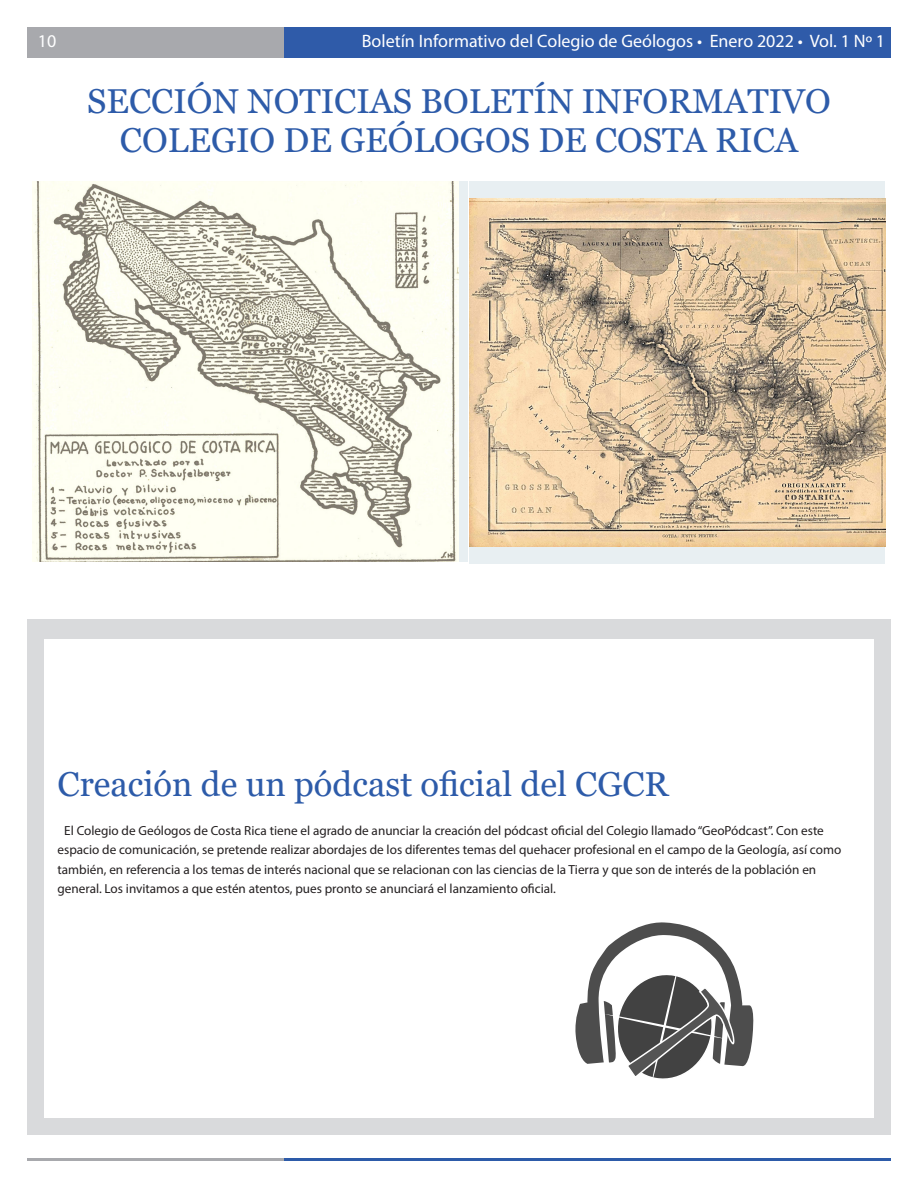
<style>
.page{position:relative;width:918px;height:1188px;background:#fff}
.page>*{position:absolute;margin:0;border:0;box-sizing:border-box;transform-origin:0 0}
.Title_Medium{font:34.5px/39px "Georgia";color:#2d5ba9;text-align:center}
.t1{font:18px "Myriad Pro";color:#fff}
.Normal_body_text{font:13.2px/19.5px "Myriad Pro";color:#231f20}
</style>
<div class="page">
<div style="left:284px;top:27px;width:607px;height:30px;background:#2f5ba9"></div>
<div style="left:27px;top:27px;width:257px;height:30px;background:#a8a9ad"></div>
<hr style="left:284px;top:1158px;width:607px;height:3px;background:#2d5ba9">
<hr style="left:27px;top:1158px;width:257px;height:3px;background:#a8a9ad">
<div style="left:27px;top:620px;width:864px;height:515px;background:#d9dadc"></div>
<div style="left:44px;top:640px;width:830px;height:478px;background:#fff"></div>
<svg style="left:575px;top:922px;width:179px;height:157px"></svg>
<div style="left:33px;top:181px;width:435px;height:381px;background:#e8eff2"></div>
<img style="left:33px;top:181px;width:426px;height:381px">
<div style="left:469px;top:181px;width:416px;height:382px;background:#e8eff2"></div>
<img style="left:469px;top:198px;width:416px;height:348px">
<h2 class="t1" style="left:38px;top:30px;width:20px">10</h2>
<h2 class="t1" style="left:362px;top:30px;width:525px">Boletín Informativo del Colegio de Geólogos • Enero 2022 • Vol. 1 Nº 1</h2>
<p class="Title_Medium" style="left:87px;top:83px;width:745px">SECCIÓN NOTICIAS BOLETÍN INFORMATIVO<br>COLEGIO DE GEÓLOGOS DE COSTA RICA</p>
<p class="Title_Medium" style="left:58px;top:765px;width:613px">Creación de un pódcast oficial del CGCR</p>
<p class="Normal_body_text" style="left:58px;top:820px;width:785px;text-indent:7px">El Colegio de Geólogos de Costa Rica tiene el agrado de anunciar la creación del pódcast oficial del Colegio llamado “GeoPódcast”. Con este espacio de comunicación, se pretende realizar abordajes de los diferentes temas del quehacer profesional en el campo de la Geología, así como también, en referencia a los temas de interés nacional que se relacionan con las ciencias de la Tierra y que son de interés de la población en general. Los invitamos a que estén atentos, pues pronto se anunciará el lanzamiento oficial.</p>
</div>
